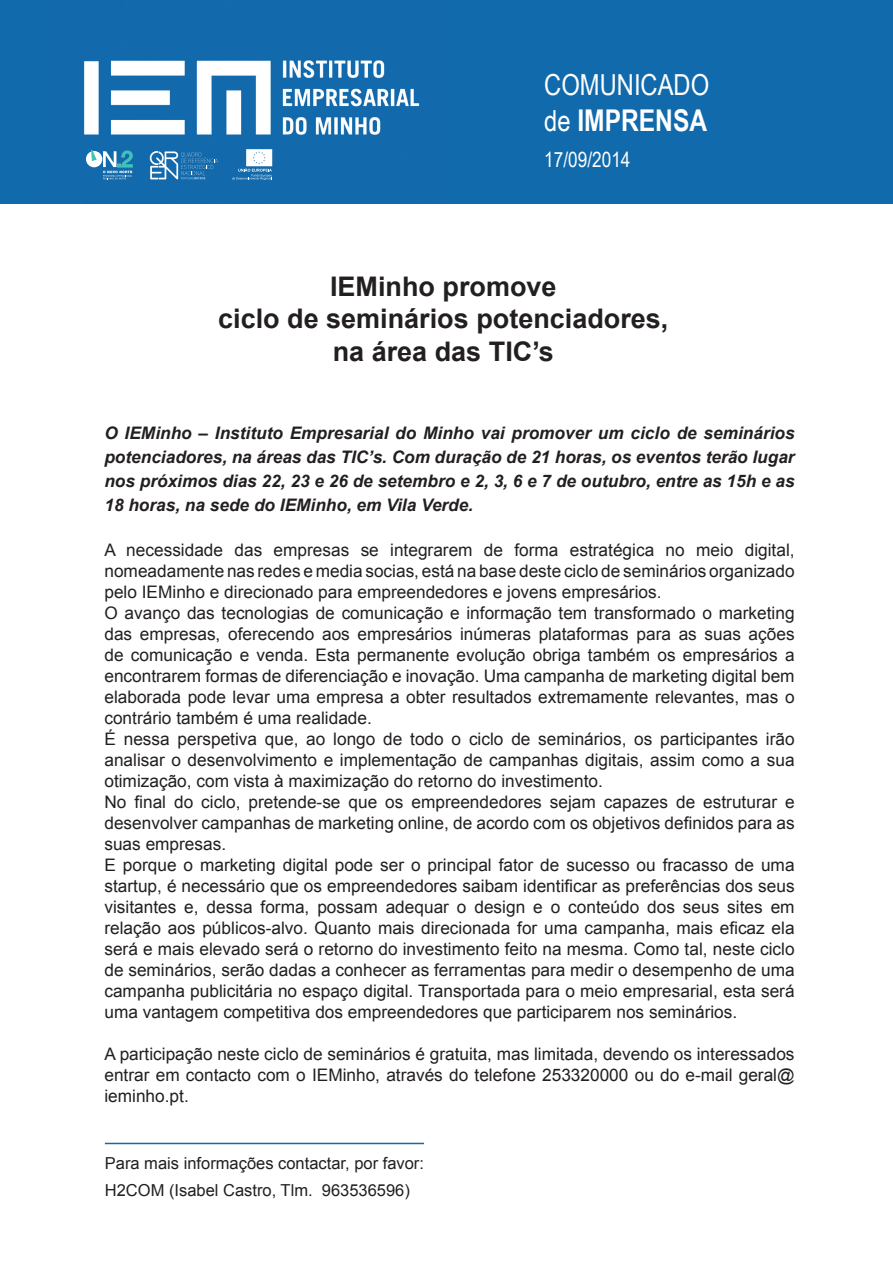
<style>
.page{position:relative;width:893px;height:1263px;background:#fff}
.page>*{position:absolute;margin:0;border:0;box-sizing:border-box;transform-origin:0 0}
.t1{font:700 30px "Arial Narrow";color:#fff}
.t2{font:28.95px "Arial Narrow";color:#fff}
.t3{font:700 27px/32.4px "Arial";color:#231f20;text-align:center}
.t4{font:21px "Arial Narrow";color:#fff}
.t5{font:17.25px/21px "Arial";color:#231f20}
.t6{font:italic 700 17.25px/24px "Arial";color:#231f20;text-align:justify}
.t7{font:16.5px/27px "Arial";color:#231f20}
.s1{font-weight:400;font-size:28.95px}
</style>
<div class="page">
<div style="left:0;top:0;width:893px;height:204px;background:#116aac"></div>
<img style="left:83px;top:60px;width:337px;height:120px">
<svg style="left:150px;top:151px;width:68px;height:29px"></svg>
<svg style="left:232px;top:149px;width:41px;height:31px"></svg>
<svg style="left:86px;top:150px;width:46px;height:29px"></svg>
<hr style="left:105px;top:1143px;width:319px;height:1px;background:#126aab">
<h2 class="t2" style="left:544px;top:64px;width:166px">COMUNICADO</h2>
<h1 class="t1" style="left:544px;top:98px;width:164px"><span class="s1">de</span> IMPRENSA</h1>
<p class="t4" style="left:544px;top:144px;width:88px">17/09/2014</p>
<h3 class="t3" style="left:218px;top:271px;width:452px">IEMinho promove<br>ciclo de seminários potenciadores, na área das TIC’s</h3>
<p class="t6" style="left:104px;top:422px;width:692px">O IEMinho – Instituto Empresarial do Minho vai promover um ciclo de seminários potenciadores, na áreas das TIC’s. Com duração de 21 horas, os eventos terão lugar nos próximos dias 22, 23 e 26 de setembro e 2, 3, 6 e 7 de outubro, entre as 15h e as 18 horas, na sede do IEMinho, em Vila Verde.</p>
<p class="t5" style="left:104px;top:540px;width:692px">A necessidade das empresas se integrarem de forma estratégica no meio digital, nomeadamente nas redes e media socias, está na base deste ciclo de seminários organizado pelo IEMinho e direcionado para empreendedores e jovens empresários.<br>O avanço das tecnologias de comunicação e informação tem transformado o marketing das empresas, oferecendo aos empresários inúmeras plataformas para as suas ações de comunicação e venda. Esta permanente evolução obriga também os empresários a encontrarem formas de diferenciação e inovação. Uma campanha de marketing digital bem elaborada pode levar uma empresa a obter resultados extremamente relevantes, mas o contrário também é uma realidade.<br>É nessa perspetiva que, ao longo de todo o ciclo de seminários, os participantes irão analisar o desenvolvimento e implementação de campanhas digitais, assim como a sua otimização, com vista à maximização do retorno do investimento.<br>No final do ciclo, pretende-se que os empreendedores sejam capazes de estruturar e desenvolver campanhas de marketing online, de acordo com os objetivos definidos para as suas empresas.<br>E porque o marketing digital pode ser o principal fator de sucesso ou fracasso de uma startup, é necessário que os empreendedores saibam identificar as preferências dos seus visitantes e, dessa forma, possam adequar o design e o conteúdo dos seus sites em relação aos públicos-alvo. Quanto mais direcionada for uma campanha, mais eficaz ela será e mais elevado será o retorno do investimento feito na mesma. Como tal, neste ciclo de seminários, serão dadas a conhecer as ferramentas para medir o desempenho de uma campanha publicitária no espaço digital. Transportada para o meio empresarial, esta será uma vantagem competitiva dos empreendedores que participarem nos seminários.</p>
<p class="t5" style="left:104px;top:1044px;width:692px;text-align:justify">A participação neste ciclo de seminários é gratuita, mas limitada, devendo os interessados entrar em contacto com o IEMinho, através do telefone 253320000 ou do e-mail geral@ ieminho.pt.</p>
<p class="t7" style="left:105px;top:1149px;width:321px">Para mais informações contactar, por favor:<br>H2COM (Isabel Castro, Tlm. 963536596)</p>
</div>
